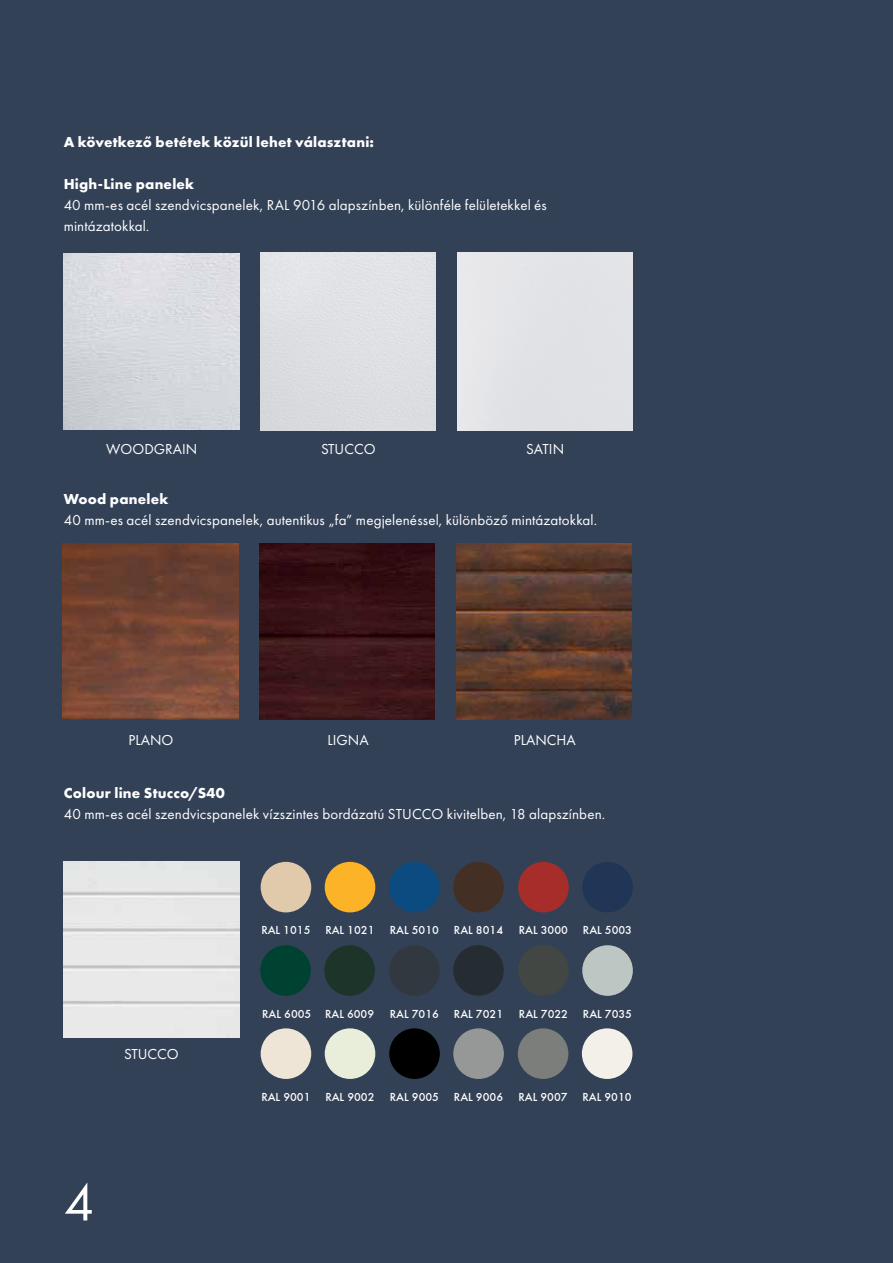
<style>
.page{position:relative;width:893px;height:1263px;background:#334157}
.page>*{position:absolute;margin:0;border:0;box-sizing:border-box;transform-origin:0 0}
.t1{font:54px "Futura PT";color:#fff}
.t2{font:15px/21px "Futura PT";letter-spacing:.005em;color:#fff}
.t3{font:700 15px "Futura PT";letter-spacing:.015em;color:#fff}
.t4{font:500 12px "Futura T";color:#fff}
</style>
<div class="page">
<div style="left:457px;top:253px;width:176px;height:177px;background:#e2e3e7"></div>
<img style="left:259px;top:543px;width:176px;height:177px">
<img style="left:456px;top:543px;width:175px;height:177px">
<img style="left:63px;top:543px;width:175px;height:177px">
<img style="left:64px;top:253px;width:175px;height:176px">
<div style="left:582px;top:1028px;width:50px;height:51px;background:#f2f0e9;border-radius:50%"></div>
<div style="left:518px;top:1028px;width:50px;height:51px;background:#7b7e7b;border-radius:50%"></div>
<div style="left:453px;top:1028px;width:51px;height:51px;background:#969897;border-radius:50%"></div>
<div style="left:389px;top:1028px;width:51px;height:51px;background:#000001;border-radius:50%"></div>
<div style="left:325px;top:1028px;width:50px;height:51px;background:#e9eedb;border-radius:50%"></div>
<div style="left:261px;top:1028px;width:50px;height:51px;background:#eee5d6;border-radius:50%"></div>
<div style="left:582px;top:945px;width:51px;height:51px;background:#bec6c3;border-radius:50%"></div>
<div style="left:518px;top:945px;width:51px;height:51px;background:#434743;border-radius:50%"></div>
<div style="left:389px;top:862px;width:51px;height:50px;background:#0b4b80;border-radius:50%"></div>
<div style="left:453px;top:862px;width:51px;height:50px;background:#432f24;border-radius:50%"></div>
<div style="left:261px;top:862px;width:50px;height:50px;background:#e1caab;border-radius:50%"></div>
<div style="left:325px;top:862px;width:50px;height:50px;background:#fcb328;border-radius:50%"></div>
<div style="left:518px;top:862px;width:51px;height:50px;background:#a72d2a;border-radius:50%"></div>
<div style="left:582px;top:862px;width:51px;height:50px;background:#213656;border-radius:50%"></div>
<div style="left:260px;top:945px;width:51px;height:51px;background:#004231;border-radius:50%"></div>
<div style="left:324px;top:945px;width:51px;height:51px;background:#1c3429;border-radius:50%"></div>
<div style="left:453px;top:945px;width:51px;height:51px;background:#252d32;border-radius:50%"></div>
<div style="left:389px;top:945px;width:51px;height:51px;background:#313840;border-radius:50%"></div>
<div style="left:260px;top:253px;width:176px;height:177px;background:#dee0e3"></div>
<img style="left:64px;top:862px;width:175px;height:175px">
<p class="t3" style="left:64px;top:132px;width:312px">A következő betétek közül lehet választani:</p>
<p class="t3" style="left:64px;top:174px;width:132px">High-Line panelek</p>
<p class="t2" style="left:64px;top:194px;width:485px">40 mm-es acél szendvicspanelek, RAL 9016 alapszínben, különféle felületekkel és mintázatokkal.</p>
<p class="t2" style="left:106px;top:438px;width:93px">WOODGRAIN</p>
<p class="t2" style="left:321px;top:438px;width:56px">STUCCO</p>
<p class="t2" style="left:526px;top:438px;width:39px">SATIN</p>
<p class="t3" style="left:64px;top:489px;width:106px">Wood panelek</p>
<p class="t2" style="left:64px;top:509px;width:535px">40 mm-es acél szendvicspanelek, autentikus „fa” megjelenéssel, különböző mintázatokkal.</p>
<p class="t2" style="left:129px;top:729px;width:46px">PLANO</p>
<p class="t2" style="left:328px;top:729px;width:43px">LIGNA</p>
<p class="t2" style="left:514px;top:729px;width:63px">PLANCHA</p>
<p class="t3" style="left:64px;top:783px;width:163px">Colour line Stucco/S40</p>
<p class="t2" style="left:64px;top:803px;width:543px">40 mm-es acél szendvicspanelek vízszintes bordázatú STUCCO kivitelben, 18 alapszínben.</p>
<p class="t4" style="left:261px;top:923px;width:115px">RAL 1015 RAL 1021</p>
<p class="t4" style="left:390px;top:923px;width:115px">RAL 5010 RAL 8014</p>
<p class="t4" style="left:519px;top:923px;width:115px">RAL 3000 RAL 5003</p>
<p class="t2" style="left:124px;top:1044px;width:56px">STUCCO</p>
<h1 class="t1" style="left:64px;top:1170px;width:32px">4</h1>
<p class="t4" style="left:262px;top:1007px;width:113px">RAL 6005 RAL 6009</p>
<p class="t4" style="left:390px;top:1007px;width:115px">RAL 7016 RAL 7021</p>
<p class="t4" style="left:519px;top:1007px;width:115px">RAL 7022 RAL 7035</p>
<p class="t4" style="left:261px;top:1090px;width:115px">RAL 9001 RAL 9002</p>
<p class="t4" style="left:390px;top:1090px;width:115px">RAL 9005 RAL 9006</p>
<p class="t4" style="left:518px;top:1090px;width:115px">RAL 9007 RAL 9010</p>
</div>
